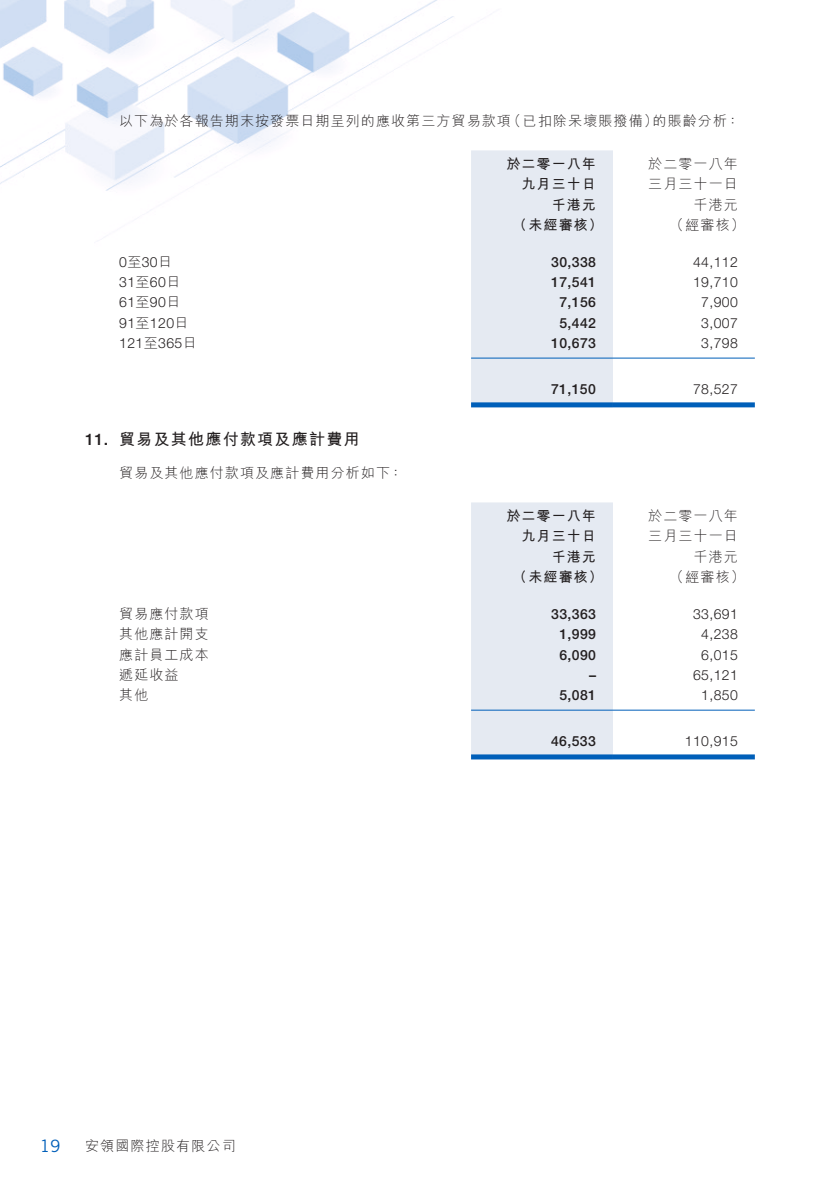
<style>
.page{position:relative;width:840px;height:1191px;background:#fff}
.page>*{position:absolute;margin:0;border:0;box-sizing:border-box;transform-origin:0 0}
.t1{font:17px "Trade Gothic LT Std";color:#005fb9}
.t2{font:700 16px "M Hei HK";letter-spacing:.08em;color:#231f20}
.t3{font:500 16px "Helvetica Neue LT Std";color:#231f20}
.t4{font:300 14px/20.4px "M Hei HK";letter-spacing:.08em;color:#231f20;text-align:right}
.t5{font:300 14px "Helvetica Neue LT Std";letter-spacing:.03em;color:#231f20}
.t6{font:500 14px "Helvetica Neue LT Std";letter-spacing:.03em;color:#231f20}
.t7{font:700 14px/20.4px "M Hei HK";letter-spacing:.08em;color:#231f20;text-align:right}
.s1{font-family:"M Hei HK"}
</style>
<div class="page">
<img style="left:0;top:0;width:755px;height:760px">
<div style="left:471px;top:150px;width:141px;height:252px;background:#e5eaf2"></div>
<hr style="left:471px;top:357px;width:141px;height:1px;background:#005fb9">
<hr style="left:612px;top:357px;width:142px;height:1px;background:#005fb9">
<div style="left:471px;top:402px;width:141px;height:5px;background:#005fb9"></div>
<div style="left:612px;top:402px;width:142px;height:5px;background:#005fb9"></div>
<div style="left:471px;top:502px;width:141px;height:252px;background:#e5eaf2"></div>
<hr style="left:471px;top:709px;width:141px;height:1px;background:#005fb9">
<hr style="left:612px;top:709px;width:142px;height:1px;background:#005fb9">
<div style="left:471px;top:754px;width:141px;height:5px;background:#005fb9"></div>
<div style="left:612px;top:754px;width:142px;height:5px;background:#005fb9"></div>
<p class="t4" style="left:507px;top:110px;width:152px">（已扣除呆壞賬撥備）</p>
<p class="t4" style="left:119px;top:110px;width:393px">以下為於各報告期末按發票日期呈列的應收第三方貿易款項</p>
<p class="t7" style="left:506px;top:152px;width:91px">於二零一八年九月三十日</p>
<p class="t4" style="left:648px;top:153px;width:91px">於二零一八年三月三十一日千港元</p>
<p class="t4" style="left:652px;top:110px;width:89px">的賬齡分析：</p>
<p class="t7" style="left:551px;top:193px;width:46px">千港元</p>
<p class="t7" style="left:512px;top:214px;width:92px">（未經審核）</p>
<p class="t4" style="left:669px;top:215px;width:77px">（經審核(</p>
<p class="t5" style="left:119px;top:253px;width:54px"><span class="s1">至</span>0 30<span class="s1">日</span></p>
<p class="t6" style="left:551px;top:253px;width:46px">30,338</p>
<p class="t5" style="left:692px;top:253px;width:46px">44,112</p>
<p class="t5" style="left:119px;top:273px;width:63px">31<span class="s1">至</span>60<span class="s1">日</span></p>
<p class="t6" style="left:551px;top:274px;width:46px">17,541</p>
<p class="t5" style="left:692px;top:273px;width:46px">19,710</p>
<p class="t5" style="left:119px;top:294px;width:63px">61<span class="s1">至</span>90<span class="s1">日</span></p>
<p class="t6" style="left:559px;top:294px;width:38px">7,156</p>
<p class="t5" style="left:700px;top:294px;width:38px">7,900</p>
<p class="t5" style="left:119px;top:314px;width:71px">91<span class="s1">至</span>120<span class="s1">日</span></p>
<p class="t6" style="left:559px;top:314px;width:38px">5,442</p>
<p class="t5" style="left:700px;top:314px;width:38px">3,007</p>
<p class="t5" style="left:119px;top:335px;width:79px">121<span class="s1">至</span>365<span class="s1">日</span></p>
<p class="t6" style="left:551px;top:335px;width:46px">10,673</p>
<p class="t5" style="left:700px;top:335px;width:38px">3,798</p>
<p class="t6" style="left:551px;top:381px;width:46px">71,150</p>
<p class="t5" style="left:692px;top:381px;width:46px">78,527</p>
<p class="t3" style="left:85px;top:430px;width:25px">11.</p>
<p class="t2" style="left:119px;top:428px;width:242px">貿易及其他應付款項及應計費用</p>
<p class="t4" style="left:119px;top:462px;width:285px">貿易及其他應付款項及應計費用分析如下：</p>
<p class="t4" style="left:119px;top:603px;width:91px">貿易應付款項</p>
<p class="t4" style="left:119px;top:623px;width:91px">其他應計開支</p>
<p class="t4" style="left:119px;top:644px;width:91px">應計員工成本</p>
<p class="t4" style="left:119px;top:664px;width:61px">遞延收益</p>
<p class="t4" style="left:119px;top:685px;width:31px">其他</p>
<p class="t7" style="left:506px;top:504px;width:91px">於二零一八年九月三十日</p>
<p class="t4" style="left:648px;top:505px;width:91px">於二零一八年三月三十一日千港元</p>
<p class="t7" style="left:551px;top:545px;width:46px">千港元</p>
<p class="t7" style="left:512px;top:566px;width:92px">（未經審核）</p>
<p class="t4" style="left:669px;top:567px;width:77px">（經審核(</p>
<p class="t6" style="left:551px;top:605px;width:46px">33,363</p>
<p class="t5" style="left:692px;top:605px;width:46px">33,691</p>
<p class="t6" style="left:559px;top:626px;width:38px">1,999</p>
<p class="t5" style="left:700px;top:625px;width:38px">4,238</p>
<p class="t6" style="left:559px;top:646px;width:38px">6,090</p>
<p class="t5" style="left:700px;top:646px;width:38px">6,015</p>
<p class="t6" style="left:588px;top:666px;width:8px">–</p>
<p class="t5" style="left:692px;top:666px;width:46px">65,121</p>
<p class="t6" style="left:559px;top:687px;width:38px">5,081</p>
<p class="t5" style="left:701px;top:687px;width:38px">1,850</p>
<p class="t6" style="left:551px;top:733px;width:46px">46,533</p>
<p class="t5" style="left:684px;top:732px;width:54px">110,915</p>
<p class="t1" style="left:40px;top:1135px;width:22px">19</p>
<p class="t4" style="left:85px;top:1135px;width:152px">安領國際控股有限公司</p>
</div>
